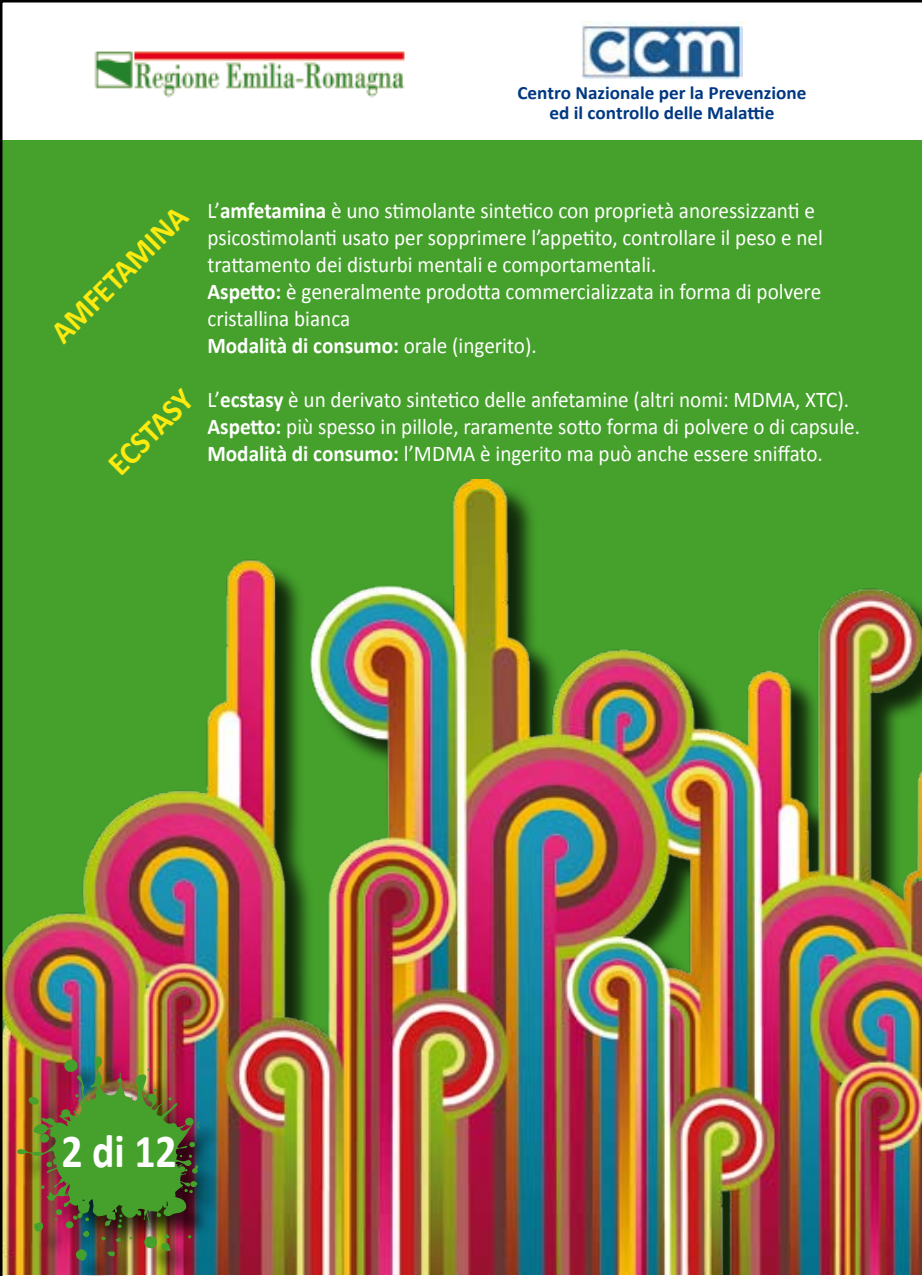
<style>
.page{position:relative;width:922px;height:1276px;background:#fff}
.page>*{position:absolute;margin:0;border:0;box-sizing:border-box;transform-origin:0 0}
.t1{font:700 47.5px "Calibri";color:#fff;scale:.88 1}
.t2{font:700 32.5px "Calibri";color:#fcea10;scale:.94 1}
.t3{font:22.5px/27px "Calibri";color:#fff;scale:.94 1}
.t4{font:700 18.75px/20px "Calibri";color:#003882;text-align:center}
.s1{font-weight:700}
</style>
<div class="page">
<img style="left:0;top:0;width:921px;height:1276px">
<p class="t4" style="left:517px;top:83px;width:290px">Centro Nazionale per la Prevenzione ed il controllo delle Malattie</p>
<h2 class="t2" style="left:42px;top:323px;width:192px;rotate:-45deg">AMFETAMINA</h2>
<h2 class="t2" style="left:99px;top:455px;width:114px;rotate:-45deg">ECSTASY</h2>
<p class="t3" style="left:207px;top:197px;width:656px">L’<span class="s1">amfetamina</span> è uno stimolante sintetico con proprietà anoressizzanti e psicostimolanti usato per sopprimere l’appetito, controllare il peso e nel trattamento dei disturbi mentali e comportamentali.<br><span class="s1">Aspetto:</span> è generalmente prodotta commercializzata in forma di polvere cristallina bianca<br><span class="s1">Modalità di consumo:</span> orale (ingerito).</p>
<p class="t3" style="left:207px;top:386px;width:695px">L’<span class="s1">ecstasy</span> è un derivato sintetico delle anfetamine (altri nomi: MDMA, XTC).<br><span class="s1">Aspetto:</span> più spesso in pillole, raramente sotto forma di polvere o di capsule.<br><span class="s1">Modalità di consumo:</span> l’MDMA è ingerito ma può anche essere sniffato.</p>
<h1 class="t1" style="left:61px;top:1122px;width:132px">2 di 12</h1>
</div>
